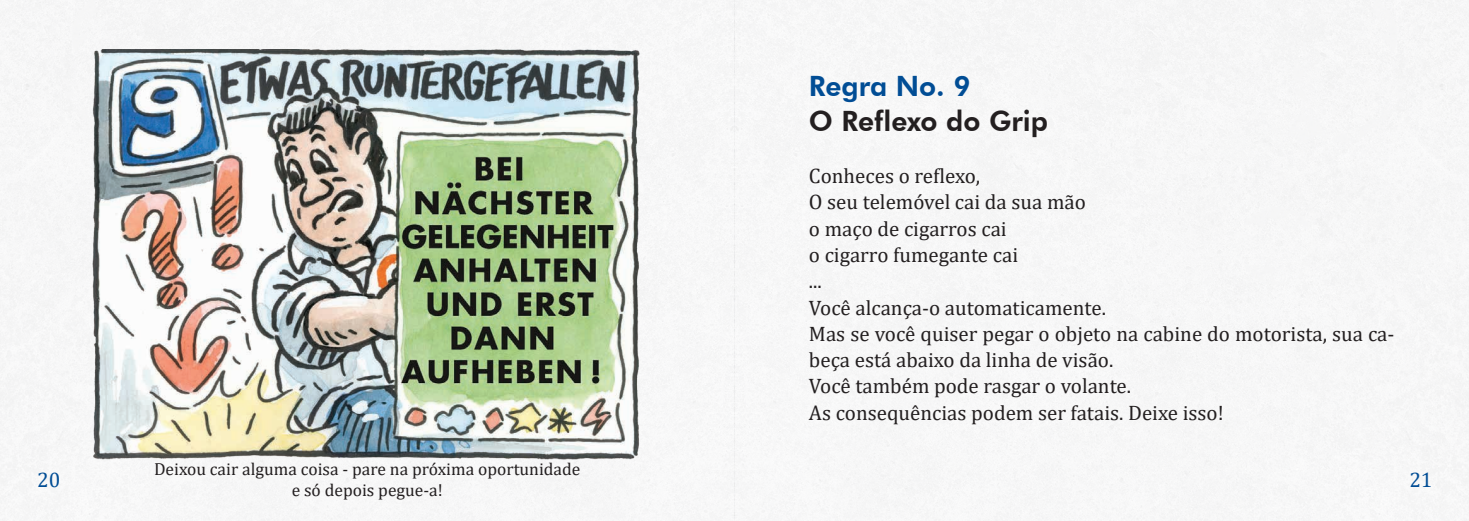
<style>
.page{position:relative;width:1469px;height:521px;background:#fff}
.page>*{position:absolute;margin:0;border:0;box-sizing:border-box;transform-origin:0 0}
.t1{font:800 28px "Futura BT";color:#231f20}
.t2{font:800 28px "Futura BT";color:#014d95}
.t3{font:21px/26.2px "Cambria";color:#231f20}
.t4{font:21px "Cambria";color:#014d95}
.t5{font:17.5px/21px "Cambria";color:#231f20;text-align:center}
</style>
<div class="page">
<img style="left:93px;top:49px;width:549px;height:419px">
<h1 class="t2" style="left:809px;top:69px;width:163px">Regra No. 9</h1>
<h1 class="t1" style="left:809px;top:104px;width:241px">O Reflexo do Grip</h1>
<p class="t3" style="left:809px;top:163px;width:587px">Conheces o reflexo,<br>O seu telemóvel cai da sua mão<br>o maço de cigarros cai<br>o cigarro fumegante cai<br>...<br>Você alcança-o automaticamente.<br>Mas se você quiser pegar o objeto na cabine do motorista, sua ca&shy;beça está abaixo da linha de visão.<br>Você também pode rasgar o volante.<br>As consequências podem ser fatais. Deixe isso!</p>
<p class="t5" style="left:154px;top:459px;width:428px">Deixou cair alguma coisa - pare na próxima oportunidade e só depois pegue-a!</p>
<p class="t4" style="left:37px;top:467px;width:25px">20</p>
<p class="t4" style="left:1409px;top:467px;width:25px">21</p>
</div>
